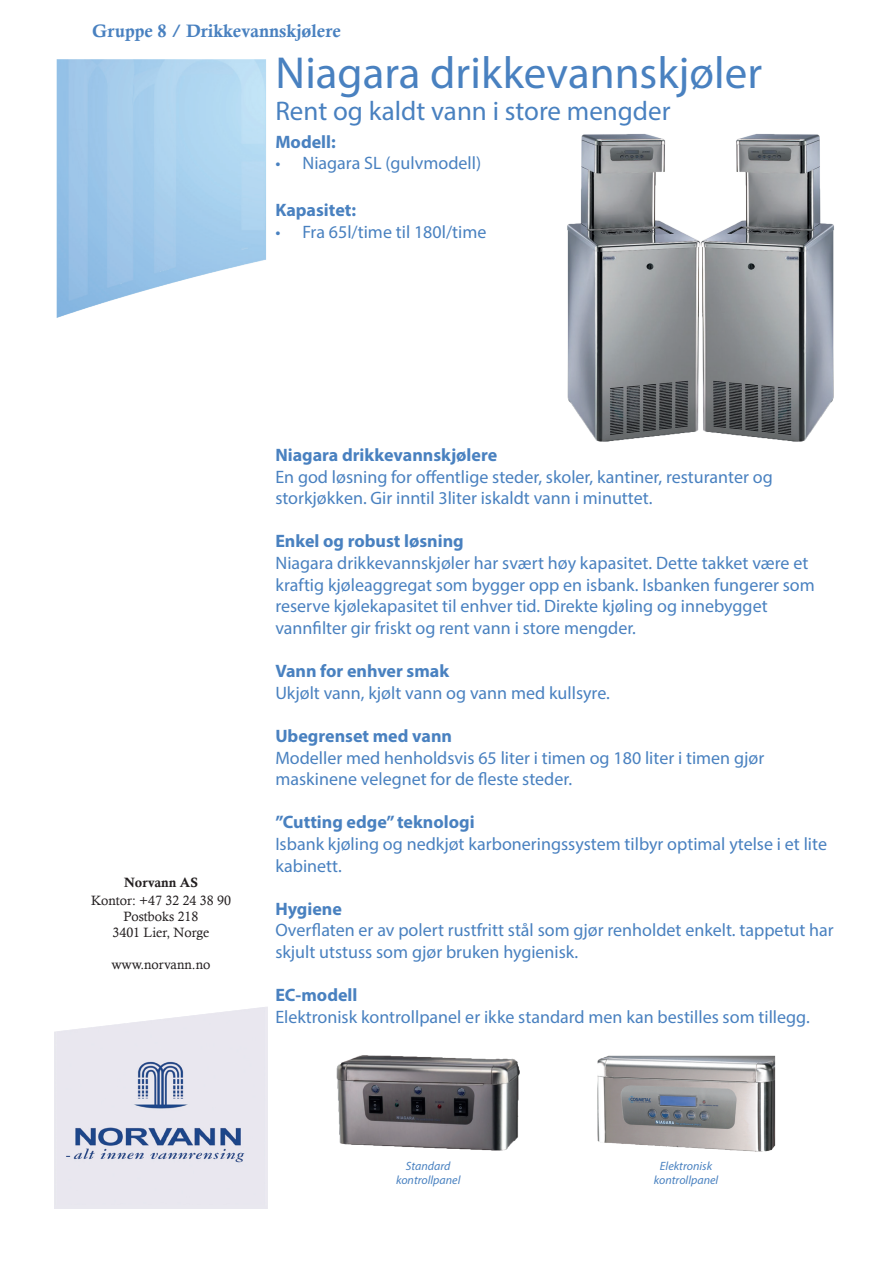
<style>
.page{position:relative;width:893px;height:1263px;background:#fff}
.page>*{position:absolute;margin:0;border:0;box-sizing:border-box;transform-origin:0 0}
.t1{font:45px "Myriad Pro";color:#4981c0}
.t2{font:27px "Myriad Pro";color:#4981c0}
.t3{font:18px/21.6px "Myriad Pro";color:#4981c0}
.t4{font:700 18px "Myriad Pro";color:#4981c0}
.t5{font:18px "Calis MT Bol";color:#4981c0}
.t6{font:13.5px/16.2px "Calisto";color:#231f20;text-align:center}
.t7{font:13.5px "Calis MT Bol";color:#231f20}
.t8{font:italic 12px/14.4px "Myriad Pro";color:#4981c0;text-align:center}
</style>
<div class="page">
<img style="left:567px;top:134px;width:267px;height:308px">
<img style="left:56px;top:59px;width:210px;height:259px">
<img style="left:54px;top:1007px;width:214px;height:202px">
<img style="left:336px;top:1055px;width:184px;height:96px">
<img style="left:597px;top:1055px;width:179px;height:97px">
<p class="t5" style="left:92px;top:21px;width:250px">Gruppe 8 / Drikkevannskjølere</p>
<h1 class="t1" style="left:275px;top:45px;width:488px">Niagara drikkevannskjøler</h1>
<h2 class="t2" style="left:275px;top:94px;width:397px">Rent og kaldt vann i store mengder</h2>
<p class="t4" style="left:275px;top:130px;width:62px">Modell:</p>
<p class="t3" style="left:275px;top:152px;width:207px">• Niagara SL (gulvmodell)</p>
<p class="t4" style="left:275px;top:198px;width:82px">Kapasitet:</p>
<p class="t3" style="left:275px;top:221px;width:213px">• Fra 65l/time til 180l/time</p>
<p class="t7" style="left:124px;top:874px;width:75px">Norvann AS</p>
<p class="t6" style="left:91px;top:892px;width:141px">Kontor: +47 32 24 38 90<br>Postboks 218<br>3401 Lier, Norge</p>
<p class="t6" style="left:111px;top:956px;width:101px">www.norvann.no</p>
<p class="t4" style="left:275px;top:443px;width:223px">Niagara drikkevannskjølere</p>
<p class="t3" style="left:275px;top:466px;width:499px">En god løsning for offentlige steder, skoler, kantiner, resturanter og storkjøkken. Gir inntil 3liter iskaldt vann i minuttet.</p>
<p class="t4" style="left:275px;top:530px;width:190px">Enkel og robust løsning</p>
<p class="t3" style="left:275px;top:552px;width:541px">Niagara drikkevannskjøler har svært høy kapasitet. Dette takket være et kraftig kjøleaggregat som bygger opp en isbank. Isbanken fungerer som reserve kjølekapasitet til enhver tid. Direkte kjøling og innebygget vannfilter gir friskt og rent vann i store mengder.</p>
<p class="t4" style="left:275px;top:659px;width:175px">Vann for enhver smak</p>
<p class="t3" style="left:275px;top:682px;width:336px">Ukjølt vann, kjølt vann og vann med kullsyre.</p>
<p class="t4" style="left:275px;top:724px;width:178px">Ubegrenset med vann</p>
<p class="t3" style="left:275px;top:746px;width:490px">Modeller med henholdsvis 65 liter i timen og 180 liter i timen gjør maskinene velegnet for de fleste steder.</p>
<p class="t4" style="left:275px;top:810px;width:201px">”Cutting edge” teknologi</p>
<p class="t3" style="left:275px;top:833px;width:553px">Isbank kjøling og nedkjøt karboneringssystem tilbyr optimal ytelse i et lite kabinett.</p>
<p class="t4" style="left:275px;top:897px;width:68px">Hygiene</p>
<p class="t3" style="left:275px;top:919px;width:560px">Overflaten er av polert rustfritt stål som gjør renholdet enkelt. tappetut har skjult utstuss som gjør bruken hygienisk.</p>
<p class="t4" style="left:275px;top:983px;width:84px">EC-modell</p>
<p class="t3" style="left:275px;top:1006px;width:536px">Elektronisk kontrollpanel er ikke standard men kan bestilles som tillegg.</p>
<p class="t8" style="left:396px;top:1159px;width:66px">Standard kontrollpanel</p>
<p class="t8" style="left:654px;top:1159px;width:66px">Elektronisk kontrollpanel</p>
</div>
